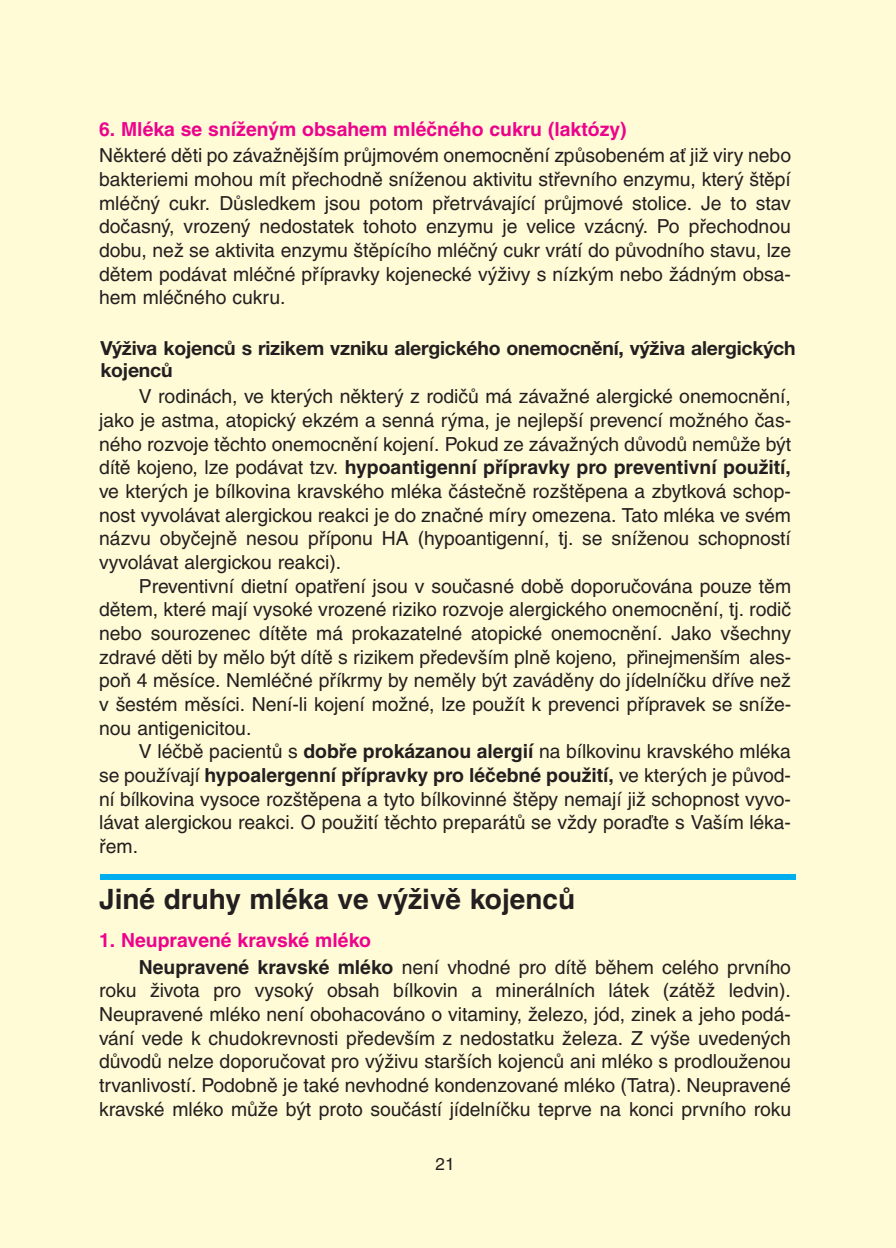
<style>
.page{position:relative;width:896px;height:1248px;background:#fff}
.page>*{position:absolute;margin:0;border:0;box-sizing:border-box;transform-origin:0 0}
.t1{font:700 28px "Helvetica CE";color:#231f20}
.t2{font:19.4px/23.6px "Helvetica CE";letter-spacing:-.005em;color:#231f20;text-align:justify}
.t3{font:700 19.4px/21.6px "Helvetica Neue CE";letter-spacing:-.01em;color:#231f20}
.t4{font:700 19.4px "Helvetica CE";color:#ed028c}
.t5{font:700 19.4px "Helvetica CE";color:#231f20}
.t6{font:19.4px "Helvetica Neue CE";letter-spacing:-.01em;color:#231f20}
.t7{font:17.2px "Helvetica CE";color:#231f20}
.s1{font-weight:700}
.s2{font-weight:700;color:#ed028c}
</style>
<div class="page">
<div style="left:0;top:0;width:896px;height:1247px;background:#fffbd6"></div>
<div style="left:100px;top:874px;width:695px;height:6px;background:#00aeef"></div>
<p class="t4" style="left:99px;top:121px;width:529px">6. Mléka se sníženým obsahem mléčného cukru (laktózy)</p>
<p class="t2" style="left:99px;top:145px;width:693px">Některé děti po závažnějším průjmovém onemocnění způsobeném ať již viry nebo bakteriemi mohou mít přechodně sníženou aktivitu střevního enzymu, který štěpí mléčný cukr. Důsledkem jsou potom přetrvávající průjmové stolice. Je to stav dočasný, vrozený nedostatek tohoto enzymu je velice vzácný. Po přechodnou dobu, než se aktivita enzymu štěpícího mléčný cukr vrátí do původního stavu, lze dětem podávat mléčné přípravky kojenecké výživy s nízkým nebo žádným obsa&shy;hem mléčného cukru.</p>
<p class="t5" style="left:268px;top:341px;width:365px">izikem vzniku alergického onemocnění,</p>
<p class="t2" style="left:99px;top:386px;width:693px;text-indent:40px">V rodinách, ve kterých některý z rodičů má závažné alergické onemocnění, jako je astma, atopický ekzém a senná rýma, je nejlepší prevencí možného čas&shy;ného rozvoje těchto onemocnění kojení. Pokud ze závažných důvodů nemůže být dítě kojeno, lze podávat tzv. <span class="s1">hypoantigenní přípravky pro preventivní použití, </span>ve kterých je bílkovina kravského mléka částečně rozštěpena a zbytková schop&shy;nost vyvolávat alergickou reakci je do značné míry omezena. Tato mléka ve svém názvu obyčejně nesou příponu HA (hypoantigenní, tj. se sníženou schopností vyvolávat alergickou reakci).</p>
<p class="t2" style="left:99px;top:575px;width:693px;text-indent:40px">Preventivní dietní opatření jsou v současné době doporučována pouze těm dětem, které mají vysoké vrozené riziko rozvoje alergického onemocnění, tj. rodič nebo sourozenec dítěte má prokazatelné atopické onemocnění. Jako všechny zdravé děti by mělo být dítě s rizikem především plně kojeno, při</p>
<p class="t3" style="left:100px;top:339px;width:697px">Výživa kojenců s rizikem vzniku alergického onemocnění, výživa alergických kojenců</p>
<p class="t2" style="left:99px;top:646px;width:693px;text-indent:576px">m nším ales&shy;poň 4 měsíce. Nemléčné příkrmy by neměly být zaváděny do jídelníčku dříve než v šestém měsíci. Není-li kojení možné, lze použít k prevenci přípravek se sníže&shy;nou antigenicitou.</p>
<p class="t2" style="left:99px;top:741px;width:693px;text-indent:40px">V léčbě pacientů s <span class="s1">dobře prokázanou alergií</span> na bílkovinu kravského mléka se používají <span class="s1">hypoalergenní přípravky pro léčebné použití,</span> ve kterých je původ&shy;ní bílkovina vysoce rozštěpena a tyto bílkovinné štěpy nemají již schopnost vyvo&shy;lávat alergickou reakci. O použití těchto preparátů se vždy poraďte s Vaším léka&shy;řem.</p>
<h1 class="t1" style="left:99px;top:887px;width:477px">Jiné druhy mléka ve výživě kojenců</h1>
<p class="t2" style="left:139px;top:928px;width:653px;line-height:26.4px;text-indent:-40px"><span class="s2">1. Neupravené kravské mléko<br></span><span class="s1">Neupravené kravské mléko</span> není vhodné pro dítě během celého prvního</p>
<p class="t2" style="left:99px;top:980px;width:693px">roku života pro vysoký obsah bílkovin a minerálních látek (zátěž ledvin).<br>Neupravené mléko není obohacováno o vitaminy, železo, jód, zinek a jeho podá&shy;vání vede k chudokrevnosti především z nedostatku železa. Z výše uvedených důvodů nelze doporučovat pro výživu starších kojenců ani mléko s prodlouženou trvanlivostí. Podobně je také nevhodné kondenzované mléko (Tatra). Neupravené kravské mléko může být proto součástí jídelníčku teprve na konci prvního roku</p>
<p class="t7" style="left:435px;top:1157px;width:21px">21</p>
<p class="t6" style="left:626px;top:649px;width:115px">přinejmenším</p>
</div>
